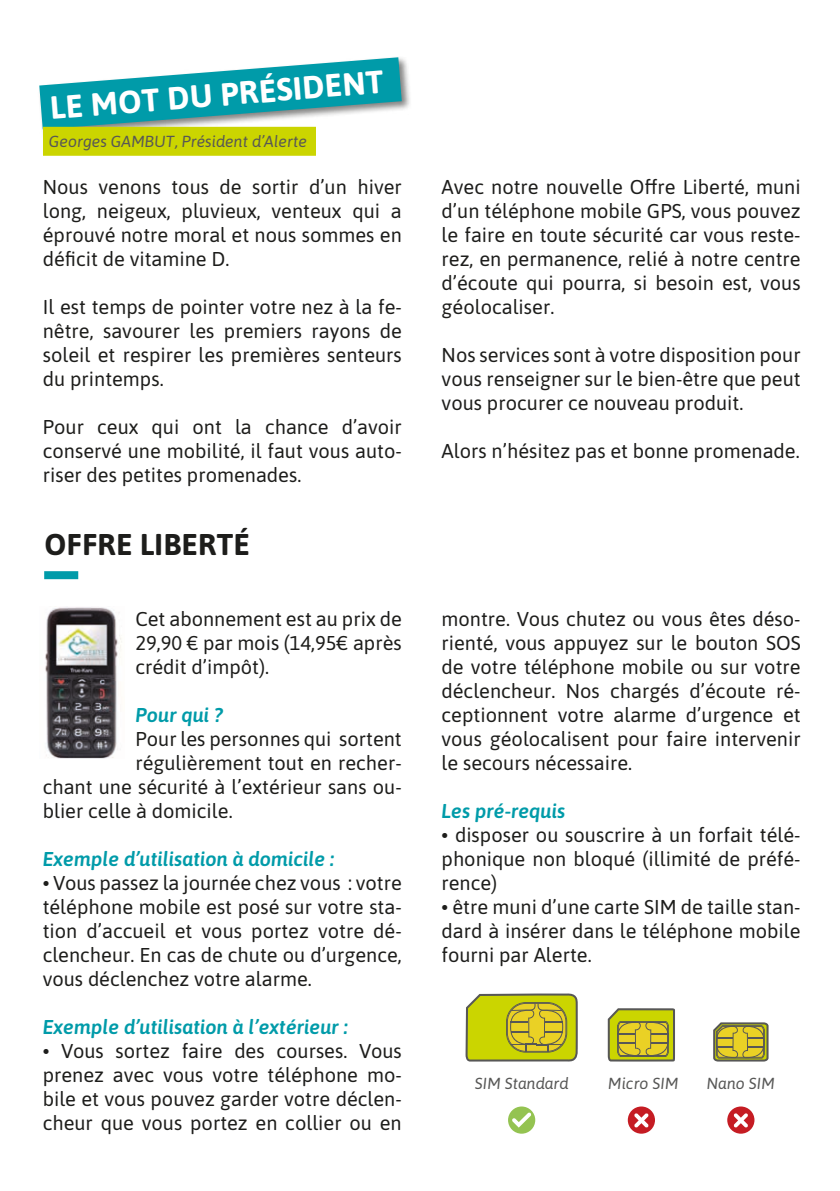
<style>
.page{position:relative;width:840px;height:1191px;background:#fff}
.page>*{position:absolute;margin:0;border:0;box-sizing:border-box;transform-origin:0 0}
.t1{font:700 32px "Asap";color:#fff}
.t2{font:700 30px "Asap";letter-spacing:.01em;color:#1d1d1b}
.t3{font:20px/24px "Asap";color:#1d1d1b;text-align:justify}
.t4{font:italic 600 20px "Asap";color:#009ba9}
.t5{font:italic 16px "Asap";color:#575756}
</style>
<div class="page">
<div style="left:44px;top:571px;width:34px;height:8px;background:#009ba9"></div>
<div style="left:38px;top:56px;width:373px;height:83px;background:#1d1d1b;opacity:.55"></div>
<svg style="left:38px;top:56px;width:364px;height:74px"></svg>
<div style="left:43px;top:127px;width:273px;height:29px;background:#cbd500;border:2px solid #cbd500"></div>
<img style="left:45px;top:607px;width:77px;height:151px">
<svg style="left:465px;top:993px;width:112px;height:68px;background:#bfbe21"></svg>
<svg style="left:607px;top:1008px;width:67px;height:53px;background:#b9b32c"></svg>
<svg style="left:713px;top:1022px;width:55px;height:39px;background:#b0a43a"></svg>
<div style="left:507px;top:1106px;width:28px;height:27px;background:#94c351;border-radius:50%"></div>
<svg style="left:512px;top:1112px;width:19px;height:15px"></svg>
<div style="left:627px;top:1106px;width:27px;height:27px;background:#c51c23;border-radius:50%"></div>
<svg style="left:634px;top:1113px;width:14px;height:14px"></svg>
<div style="left:726px;top:1106px;width:28px;height:27px;background:#c51c23;border-radius:50%"></div>
<svg style="left:733px;top:1113px;width:14px;height:14px"></svg>
<h1 class="t1" style="left:48px;top:83px;width:336px;rotate:-4deg">LE MOT DU PRÉSIDENT</h1>
<p class="t5" style="left:49px;top:131px;width:260px">Georges GAMBUT, Président d’Alerte</p>
<p class="t3" style="left:43px;top:174px;width:360px">Nous venons tous de sortir d’un hiver long, neigeux, pluvieux, venteux qui a éprouvé notre moral et nous sommes en déficit de vitamine D.</p>
<p class="t3" style="left:43px;top:294px;width:360px">Il est temps de pointer votre nez à la fe&shy;nêtre, savourer les premiers rayons de soleil et respirer les premières senteurs du printemps.</p>
<p class="t3" style="left:43px;top:414px;width:360px">Pour ceux qui ont la chance d’avoir conservé une mobilité, il faut vous auto&shy;riser des petites promenades.</p>
<h2 class="t2" style="left:44px;top:523px;width:207px">OFFRE LIBERTÉ</h2>
<p class="t3" style="left:135px;top:605px;width:268px">Cet abonnement est au prix de 29,90 € par mois (14,95€ après crédit d’impôt).</p>
<p class="t4" style="left:135px;top:701px;width:89px">Pour qui ?</p>
<p class="t3" style="left:135px;top:725px;width:268px">Pour les personnes qui sortent</p>
<p class="t3" style="left:135px;top:749px;width:268px">régulièrement tout en recher-</p>
<p class="t3" style="left:43px;top:773px;width:360px">chant une sécurité à l’extérieur sans ou-</p>
<p class="t3" style="left:43px;top:797px;width:191px">blier celle à domicile.</p>
<p class="t4" style="left:43px;top:845px;width:293px">Exemple d’utilisation à domicile :</p>
<p class="t3" style="left:43px;top:869px;width:360px">• Vous passez la journée chez vous : votre téléphone mobile est posé sur votre sta&shy;tion d’accueil et vous portez votre dé&shy;clencheur. En cas de chute ou d’urgence, vous déclenchez votre alarme.</p>
<p class="t4" style="left:43px;top:1013px;width:306px">Exemple d’utilisation à l’extérieur :</p>
<p class="t3" style="left:43px;top:1037px;width:360px">• Vous sortez faire des courses. Vous prenez avec vous votre téléphone mo&shy;bile et vous pouvez garder votre déclen&shy;cheur que vous portez en collier ou en</p>
<p class="t3" style="left:441px;top:174px;width:360px">Avec notre nouvelle Offre Liberté, muni d’un téléphone mobile GPS, vous pouvez le faire en toute sécurité car vous reste&shy;rez, en permanence, relié à notre centre d’écoute qui pourra, si besoin est, vous géolocaliser.</p>
<p class="t3" style="left:441px;top:342px;width:360px">Nos services sont à votre disposition pour vous renseigner sur le bien-être que peut vous procurer ce nouveau produit.</p>
<p class="t3" style="left:441px;top:438px;width:359px">Alors n’hésitez pas et bonne promenade.</p>
<p class="t3" style="left:441px;top:605px;width:360px">montre. Vous chutez ou vous êtes déso&shy;rienté, vous appuyez sur le bouton SOS de votre téléphone mobile ou sur votre déclencheur. Nos chargés d’écoute ré&shy;ceptionnent votre alarme d’urgence et vous géolocalisent pour faire intervenir le secours nécessaire.</p>
<p class="t4" style="left:441px;top:797px;width:125px">Les pré-requis</p>
<p class="t3" style="left:441px;top:821px;width:360px">• disposer ou souscrire à un forfait télé&shy;phonique non bloqué (illimité de préfé&shy;rence)</p>
<p class="t3" style="left:441px;top:893px;width:360px">• être muni d’une carte SIM de taille stan&shy;dard à insérer dans le téléphone mobile fourni par Alerte.</p>
<p class="t5" style="left:474px;top:1072px;width:95px">SIM Standard</p>
<p class="t5" style="left:608px;top:1072px;width:72px">Micro SIM</p>
<p class="t5" style="left:706px;top:1072px;width:70px">Nano SIM</p>
</div>
